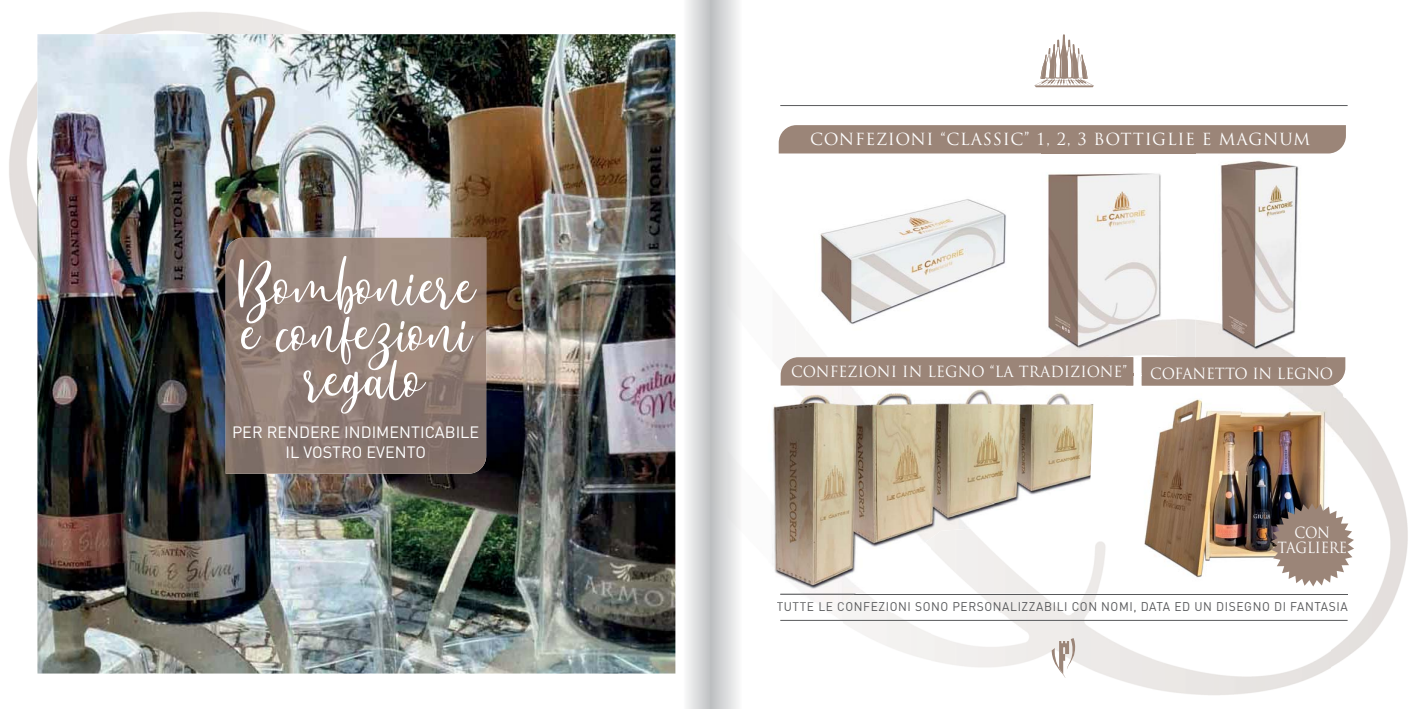
<style>
.page{position:relative;width:1418px;height:709px;background:#fff}
.page>*{position:absolute;margin:0;border:0;box-sizing:border-box;transform-origin:0 0}
.t1{font:79.75px "Anjani Script";color:#fff}
.t2{font:16.25px "Trajan Pro";letter-spacing:.045em;color:#fff}
.t3{font:16.25px/19.5px "DIN";color:#fff;text-align:center}
.t4{font:15px "Trajan Pro";letter-spacing:.01em;color:#fff}
.t5{font:15px "Trajan Pro";letter-spacing:-.01em;color:#fff}
.t6{font:15px/15px "Trajan Pro";letter-spacing:-.01em;color:#fff;text-align:center;scale:.91 1}
.t7{font:12.5px "DIN";letter-spacing:.05em;color:#58595b;scale:.96 1}
</style>
<div class="page">
<img style="left:9px;top:82px;width:35px;height:592px">
<img style="left:1195px;top:132px;width:151px;height:22px">
<img style="left:675px;top:221px;width:151px;height:177px">
<img style="left:1063px;top:385px;width:89px;height:304px">
<img style="left:665px;top:398px;width:132px;height:276px">
<img style="left:1330px;top:398px;width:78px;height:270px">
<img style="left:1152px;top:594px;width:178px;height:101px">
<img style="left:44px;top:673px;width:621px;height:1px">
<img style="left:1094px;top:602px;width:253px;height:11px">
<img style="left:37px;top:34px;width:638px;height:639px">
<img style="left:226px;top:238px;width:260px;height:236px">
<hr style="left:780px;top:105px;width:567px;height:1px;background:#58595b">
<hr style="left:780px;top:620px;width:567px;height:1px;background:#58595b">
<hr style="left:780px;top:593px;width:567px;height:1px;background:#58595b">
<svg style="left:1034px;top:35px;width:60px;height:52px"></svg>
<svg style="left:1051px;top:638px;width:25px;height:40px"></svg>
<div style="left:778px;top:125px;width:567px;height:28px;background:#9b8578"></div>
<img style="left:683px;top:0;width:58px;height:709px">
<img style="left:767px;top:385px;width:327px;height:229px">
<img style="left:777px;top:602px;width:67px;height:11px">
<img style="left:780px;top:593px;width:75px;height:1px">
<img style="left:1125px;top:385px;width:217px;height:205px">
<img style="left:804px;top:198px;width:203px;height:132px">
<img style="left:1195px;top:160px;width:104px;height:197px">
<img style="left:1041px;top:147px;width:154px;height:210px">
<div style="left:780px;top:357px;width:565px;height:28px;background:#9b8578"></div>
<svg style="left:1270px;top:503px;width:83px;height:83px"></svg>
<h1 class="t1" style="left:238px;top:248px;width:239px">Bomboniere</h1>
<h1 class="t1" style="left:242px;top:294px;width:232px">e confezioni</h1>
<h1 class="t1" style="left:306px;top:341px;width:120px">regalo</h1>
<h2 class="t3" style="left:232px;top:424px;width:249px">PER RENDERE INDIMENTICABILE<br>IL VOSTRO EVENTO</h2>
<h2 class="t2" style="left:810px;top:130px;width:501px">CONFEZIONI “CLASSIC” 1, 2, 3 BOTTIGLIE E MAGNUM</h2>
<p class="t4" style="left:791px;top:363px;width:338px">CONFEZIONI IN LEGNO “LA TRADIZIONE”</p>
<p class="t5" style="left:1150px;top:365px;width:184px">COFANETTO IN LEGNO</p>
<p class="t6" style="left:1277px;top:525px;width:78px">CON<br>TAGLIERE</p>
<p class="t7" style="left:776px;top:602px;width:596px">TUTTE LE CONFEZIONI SONO PERSONALIZZABILI CON NOMI, DATA ED UN DISEGNO DI FANTASIA</p>
</div>
